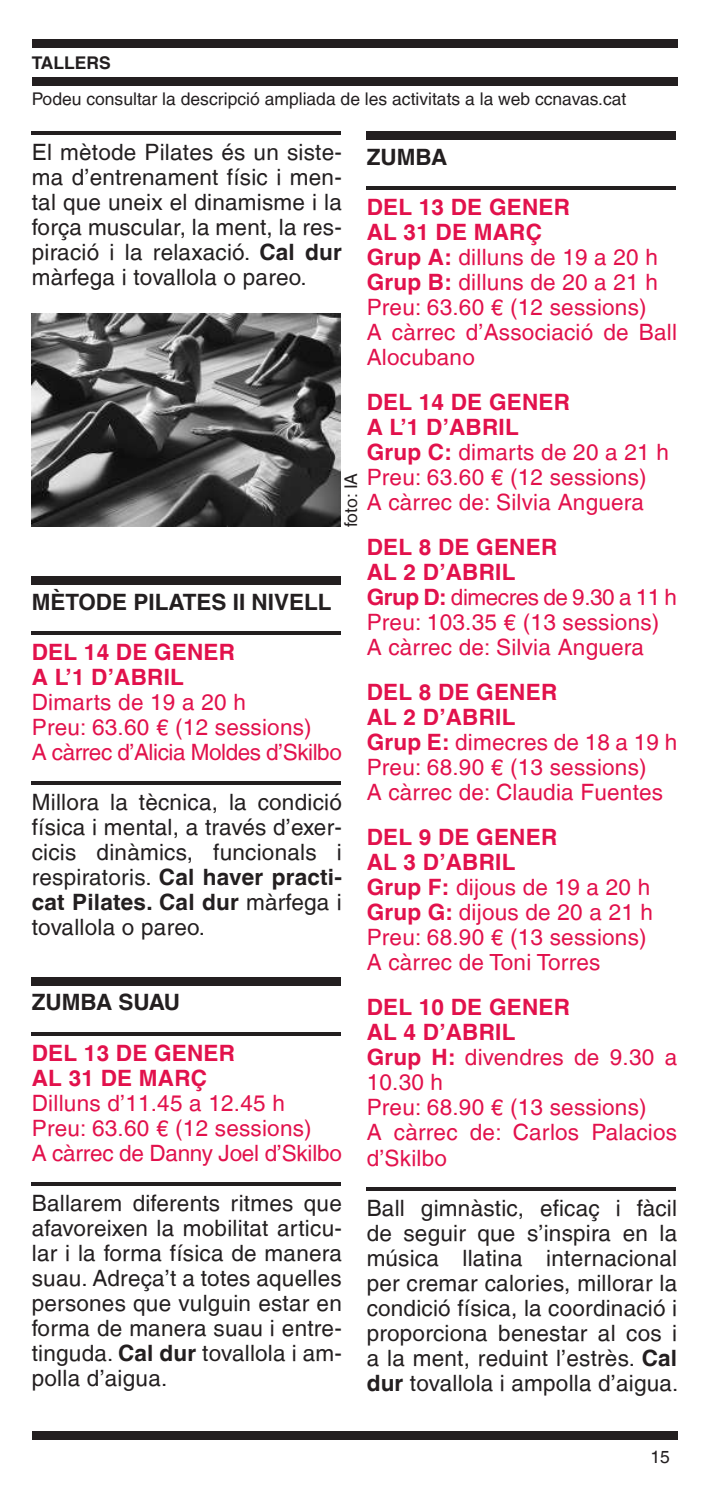
<style>
.page{position:relative;width:709px;height:1489px;background:#fff}
.page>*{position:absolute;margin:0;border:0;box-sizing:border-box;transform-origin:0 0}
.t1{font:22.5px/25px "Helvetica LT";letter-spacing:.01em;color:#e2114c}
.t2{font:22.5px/25px "Helvetica LT";letter-spacing:.01em;color:#231f20;text-align:justify}
.t3{font:700 22.5px/25px "Helvetica LT";letter-spacing:.01em;color:#e2114c}
.t4{font:700 22.5px "Helvetica LT";color:#231f20}
.t5{font:17.5px "Helvetica LT";color:#231f20}
.t6{font:700 17.5px "Helvetica LT";color:#231f20}
.s1{font-weight:700}
</style>
<div class="page">
<div style="left:32px;top:1431px;width:645px;height:8px;background:#231f20"></div>
<div style="left:32px;top:39px;width:645px;height:8px;background:#231f20"></div>
<div style="left:32px;top:77px;width:645px;height:9px;background:#231f20"></div>
<hr style="left:32px;top:131px;width:309px;height:4px;background:#231f20">
<div style="left:32px;top:576px;width:309px;height:9px;background:#231f20"></div>
<hr style="left:32px;top:631px;width:309px;height:4px;background:#231f20">
<hr style="left:32px;top:781px;width:309px;height:4px;background:#231f20">
<div style="left:32px;top:976px;width:309px;height:9px;background:#231f20"></div>
<svg style="left:32px;top:1032px;width:309px;height:3px"></svg>
<svg style="left:32px;top:1182px;width:309px;height:3px"></svg>
<div style="left:367px;top:131px;width:309px;height:9px;background:#231f20"></div>
<hr style="left:367px;top:186px;width:309px;height:4px;background:#231f20">
<svg style="left:367px;top:1187px;width:309px;height:3px"></svg>
<img style="left:32px;top:313px;width:309px;height:214px">
<p class="t6" style="left:32px;top:52px;width:81px">TALLERS</p>
<p class="t5" style="left:32px;top:88px;width:596px">Podeu consultar la descripció ampliada de les activitats a la web ccnavas.cat</p>
<p class="t2" style="left:32px;top:139px;width:311px">El mètode Pilates és un siste&shy;ma d’entrenament físic i men&shy;tal que uneix el dinamisme i la força muscular, la ment, la res&shy;piració i la relaxació. <span class="s1">Cal dur </span>màrfega i tovallola o pareo.</p>
<p class="t5" style="left:341px;top:527px;width:56px;rotate:-90deg">foto: IA</p>
<p class="t4" style="left:32px;top:588px;width:301px">MÈTODE PILATES II NIVELL</p>
<p class="t3" style="left:32px;top:639px;width:205px">DEL 14 DE GENER<br>A L’1 D’ABRIL</p>
<p class="t1" style="left:32px;top:689px;width:311px">Dimarts de 19 a 20 h<br>Preu: 63.60 € (12 sessions)<br>A càrrec d’Alicia Moldes d’Skilbo</p>
<p class="t2" style="left:32px;top:789px;width:311px">Millora la tècnica, la condició física i mental, a través d’exer&shy;cicis dinàmics, funcionals i respiratoris. <span class="s1">Cal haver practi&shy;cat Pilates. Cal dur</span> màrfega i tovallola o pareo.</p>
<p class="t4" style="left:32px;top:988px;width:150px">ZUMBA SUAU</p>
<p class="t3" style="left:32px;top:1039px;width:205px">DEL 13 DE GENER<br>AL 31 DE MARÇ</p>
<p class="t1" style="left:32px;top:1090px;width:311px">Dilluns d’11.45 a 12.45 h<br>Preu: 63.60 € (12 sessions)<br>A càrrec de Danny Joel d’Skilbo</p>
<p class="t2" style="left:32px;top:1189px;width:311px">Ballarem diferents ritmes que afavoreixen la mobilitat articu&shy;lar i la forma física de manera suau. Adreça’t a totes aquelles persones que vulguin estar en forma de manera suau i entre&shy;tinguda. <span class="s1">Cal dur</span> tovallola i am&shy;polla d’aigua.</p>
<p class="t4" style="left:367px;top:143px;width:82px">ZUMBA</p>
<p class="t1" style="left:367px;top:194px;width:312px"><span class="s1">DEL 13 DE GENER<br>AL 31 DE MARÇ<br>Grup A:</span> dilluns de 19 a 20 h<br><span class="s1">Grup B:</span> dilluns de 20 a 21 h<br>Preu: 63.60 € (12 sessions)<br>A càrrec d’Associació de Ball<br>Alocubano</p>
<p class="t1" style="left:367px;top:389px;width:304px"><span class="s1">DEL 14 DE GENER<br>A L’1 D’ABRIL<br>Grup C:</span> dimarts de 20 a 21 h<br>Preu: 63.60 € (12 sessions)<br>A càrrec de: Silvia Anguera</p>
<p class="t1" style="left:367px;top:534px;width:312px"><span class="s1">DEL 8 DE GENER<br>AL 2 D’ABRIL<br>Grup D:</span> dimecres de 9.30 a 11 h<br>Preu: 103.35 € (13 sessions)<br>A càrrec de: Silvia Anguera</p>
<p class="t1" style="left:367px;top:679px;width:312px"><span class="s1">DEL 8 DE GENER<br>AL 2 D’ABRIL<br>Grup E:</span> dimecres de 18 a 19 h<br>Preu: 68.90 € (13 sessions)<br>A càrrec de: Claudia Fuentes</p>
<p class="t1" style="left:367px;top:824px;width:288px"><span class="s1">DEL 9 DE GENER<br>AL 3 D’ABRIL<br>Grup F:</span> dijous de 19 a 20 h<br><span class="s1">Grup G:</span> dijous de 20 a 21 h<br>Preu: 68.90 € (13 sessions)<br>A càrrec de Toni Torres</p>
<p class="t1" style="left:367px;top:994px;width:312px"><span class="s1">DEL 10 DE GENER<br>AL 4 D’ABRIL<br>Grup H:</span> divendres de 9.30 a<br>10.30 h<br>Preu: 68.90 € (13 sessions)<br>A càrrec de: Carlos Palacios d’Skilbo</p>
<p class="t2" style="left:367px;top:1194px;width:313px">Ball gimnàstic, eficaç i fàcil de seguir que s’inspira en la música llatina internacional per cremar calories, millorar la condició física, la coordinació i proporciona benestar al cos i a la ment, reduint l’estrès. <span class="s1">Cal dur</span> tovallola i ampolla d’aigua.</p>
<p class="t5" style="left:650px;top:1445px;width:21px">15</p>
</div>
